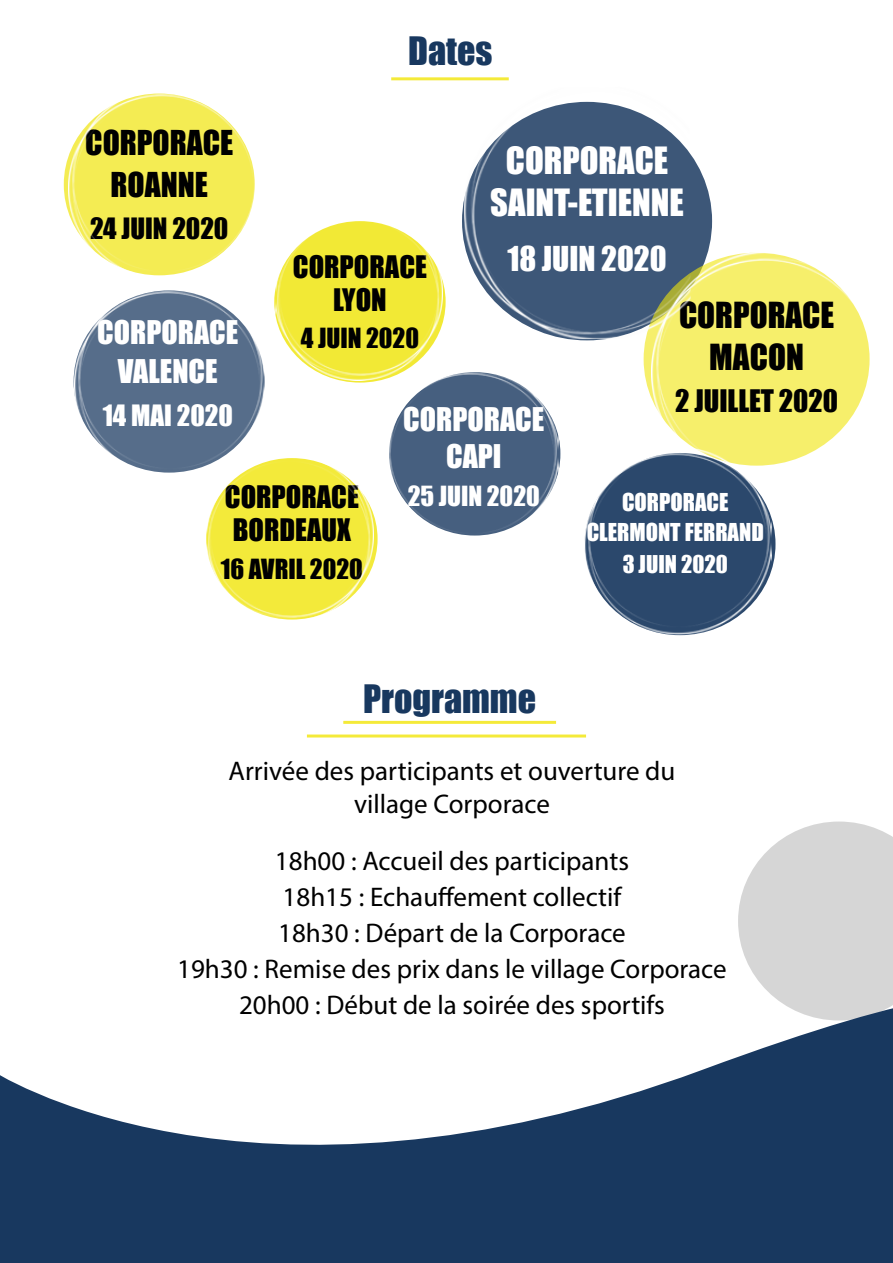
<style>
.page{position:relative;width:893px;height:1263px;background:#fff}
.page>*{position:absolute;margin:0;border:0;box-sizing:border-box;transform-origin:0 0}
.t1{font:36px "Impact";color:#18385f}
.t2{font:34.5px/42px "Impact";color:#fff;text-align:center}
.t3{font:33px/42px "Impact";color:#000;text-align:center}
.t4{font:31.5px/42px "Impact";color:#000;text-align:center}
.t5{font:31.5px "Impact";color:#fff}
.t6{font:30px/39px "Impact";color:#fff;text-align:center}
.t7{font:28.5px/33px "Impact";color:#000;text-align:center}
.t8{font:27px/36px "Myriad Pro";color:#000;text-align:center}
.t9{font:27px "Impact";color:#000}
.t10{font:27px "Impact";color:#fff}
.t11{font:25.5px "Impact";color:#000}
.t12{font:25.5px "Impact";color:#fff}
.t13{font:22.65px/29.4px "Impact";color:#fff;text-align:center}
.t14{font:22.5px "Impact";color:#fff}
</style>
<div class="page">
<svg style="left:740px;top:821px;width:153px;height:79px"></svg>
<svg style="left:0;top:900px;width:893px;height:363px"></svg>
<hr style="left:343px;top:721px;width:213px;height:3px;background:#f2e500">
<hr style="left:307px;top:734px;width:279px;height:3px;background:#f2e500">
<hr style="left:391px;top:77px;width:118px;height:3px;background:#f2e500">
<div style="left:462px;top:102px;width:250px;height:238px;background:#3d5778;border-radius:50%"></div>
<img style="left:68px;top:93px;width:187px;height:183px">
<img style="left:74px;top:290px;width:191px;height:183px">
<img style="left:389px;top:372px;width:169px;height:164px">
<img style="left:275px;top:221px;width:167px;height:160px">
<img style="left:652px;top:251px;width:218px;height:214px">
<img style="left:463px;top:101px;width:228px;height:239px">
<img style="left:206px;top:454px;width:167px;height:166px">
<img style="left:584px;top:447px;width:187px;height:189px">
<h1 class="t1" style="left:408px;top:23px;width:86px">Dates</h1>
<p class="t4" style="left:85px;top:121px;width:150px">CORPORACE<br>ROANNE</p>
<p class="t9" style="left:90px;top:207px;width:140px">24 JUIN 2020</p>
<p class="t2" style="left:490px;top:139px;width:195px">CORPORACE<br>SAINT-ETIENNE</p>
<p class="t5" style="left:507px;top:234px;width:161px">18 JUIN 2020</p>
<p class="t7" style="left:293px;top:249px;width:136px">CORPORACE<br>LYON</p>
<p class="t11" style="left:301px;top:318px;width:120px">4 JUIN 2020</p>
<p class="t3" style="left:679px;top:293px;width:157px">CORPORACE<br>MACON</p>
<p class="t7" style="left:675px;top:384px;width:165px">2 JUILLET 2020</p>
<p class="t6" style="left:97px;top:311px;width:143px">CORPORACE<br>VALENCE</p>
<p class="t10" style="left:103px;top:394px;width:132px">14 MAI 2020</p>
<p class="t6" style="left:403px;top:400px;width:143px;line-height:37.5px">CORPORACE<br>CAPI</p>
<p class="t12" style="left:408px;top:476px;width:133px">25 JUIN 2020</p>
<p class="t7" style="left:225px;top:480px;width:136px;text-align:left">CORPORACE<br>BORDEAUX</p>
<p class="t11" style="left:221px;top:549px;width:143px">16 AVRIL 2020</p>
<p class="t13" style="left:587px;top:487px;width:179px">CORPORACE<br>CLERMONT FERRAND</p>
<p class="t14" style="left:623px;top:547px;width:107px">3 JUIN 2020</p>
<h1 class="t1" style="left:363px;top:670px;width:174px">Programme</h1>
<p class="t8" style="left:229px;top:755px;width:448px;line-height:32.4px">Arrivée des participants et ouverture du village Corporace</p>
<p class="t8" style="left:177px;top:842px;width:551px">18h00 : Accueil des participants<br>18h15 : Echauffement collectif<br>18h30 : Départ de la Corporace<br>19h30 : Remise des prix dans le village Corporace 20h00 : Début de la soirée des sportifs</p>
</div>
